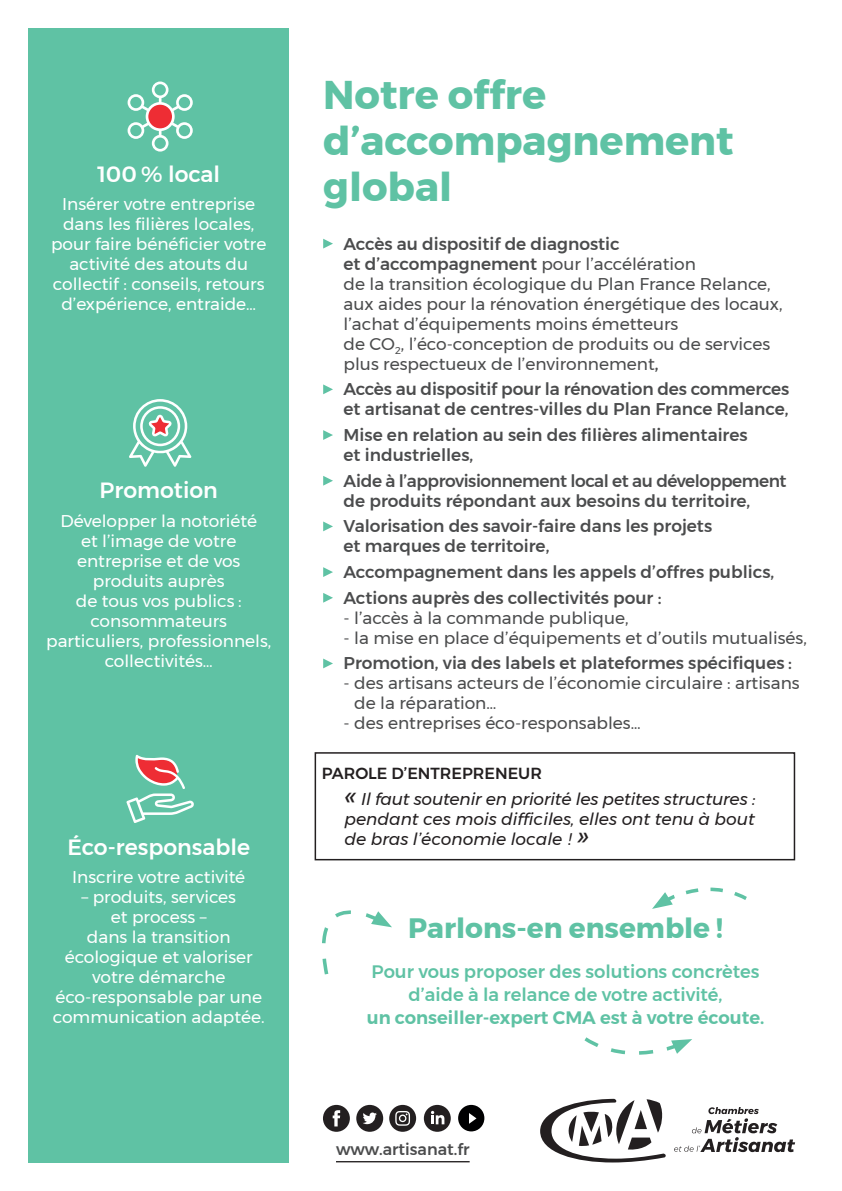
<style>
.page{position:relative;width:842px;height:1191px;background:#fff}
.page>*{position:absolute;margin:0;border:0;box-sizing:border-box;transform-origin:0 0}
.Titre_Vert_V{font:700 40px/46px "Montserrat";color:#5fc2a4}
.Parlons{font:700 28px "Montserrat";color:#5fc2a4}
.Titre_Colonne{font:500 22px "Montserrat";color:#fff}
.Body_parlons{font:500 18px/23px "Montserrat";color:#5fc2a4;text-align:center}
.Body_Colonne{font:17px/20px "Montserrat";color:#fff;text-align:center}
.Titre_Puce{font:500 17px/20px "Montserrat";color:#4b4c4d}
.Titre_Puce-2{font:17px/20px "Montserrat";color:#4b4c4d}
.Body_Puce{font:17px/20px "Montserrat";color:#4b4c4d}
.Body_Encadré{font:italic 17px/20px "Montserrat";color:#231f20;text-align:justify}
.Titre_Puce-3{font:500 17px/20px "Montserrat";letter-spacing:-.025em;color:#4b4c4d}
.Titre_encadré{font:500 16px "Montserrat";color:#231f20}
.t1{font:500 16px "Montserrat";color:#4b4c4d}
.s1{font-weight:500}
.s2{font-size:28px}
.s3{font-weight:600}
</style>
<div class="page">
<div style="left:28px;top:28px;width:261px;height:1134px;background:#5fc2a4"></div>
<svg style="left:128px;top:81px;width:65px;height:71px"></svg>
<svg style="left:129px;top:399px;width:62px;height:68px"></svg>
<svg style="left:126px;top:755px;width:68px;height:68px"></svg>
<svg style="left:323px;top:239px;width:10px;height:9px"></svg>
<svg style="left:323px;top:384px;width:10px;height:10px"></svg>
<svg style="left:323px;top:430px;width:10px;height:10px"></svg>
<svg style="left:323px;top:476px;width:10px;height:9px"></svg>
<svg style="left:323px;top:521px;width:10px;height:10px"></svg>
<svg style="left:323px;top:567px;width:10px;height:10px"></svg>
<svg style="left:323px;top:593px;width:10px;height:9px"></svg>
<svg style="left:323px;top:658px;width:10px;height:10px"></svg>
<div style="left:315px;top:752px;width:480px;height:108px;border:2px solid #231f20"></div>
<svg style="left:652px;top:887px;width:95px;height:22px"></svg>
<svg style="left:322px;top:910px;width:70px;height:65px"></svg>
<svg style="left:584px;top:1037px;width:108px;height:18px"></svg>
<svg style="left:674px;top:1107px;width:121px;height:45px"></svg>
<svg style="left:540px;top:1098px;width:126px;height:64px"></svg>
<hr style="left:336px;top:1161px;width:134px;height:1px;background:#231f20">
<div style="left:356px;top:1104px;width:27px;height:27px;background:#231f20;border-radius:13px"></div>
<svg style="left:363px;top:1112px;width:14px;height:12px"></svg>
<div style="left:323px;top:1104px;width:27px;height:27px;background:#231f20;border-radius:13px"></div>
<svg style="left:333px;top:1110px;width:7px;height:16px"></svg>
<div style="left:389px;top:1104px;width:27px;height:27px;background:#231f20;border-radius:13px"></div>
<svg style="left:395px;top:1111px;width:15px;height:14px"></svg>
<div style="left:424px;top:1104px;width:27px;height:27px;background:#231f20;border-radius:13px"></div>
<svg style="left:431px;top:1110px;width:13px;height:14px"></svg>
<svg style="left:458px;top:1104px;width:26px;height:27px"></svg>
<p class="Titre_Colonne" style="left:97px;top:157px;width:124px">100 % local</p>
<p class="Body_Colonne" style="left:51px;top:194px;width:217px">Insérer votre entreprise dans les filières locales, pour faire bénéficier votre activité des atouts du collectif : conseils, retours d’expérience, entraide…</p>
<p class="Titre_Colonne" style="left:100px;top:473px;width:120px">Promotion</p>
<p class="Body_Colonne" style="left:46px;top:510px;width:227px">Développer la notoriété<br>et l’image de votre entreprise et de vos produits auprès<br>de tous vos publics : consommateurs particuliers, professionnels, collectivités…</p>
<p class="Titre_Colonne" style="left:67px;top:829px;width:184px">Éco-responsable</p>
<p class="Body_Colonne" style="left:72px;top:867px;width:175px">Inscrire votre activité</p>
<p class="Body_Colonne" style="left:53px;top:886px;width:213px">– produits, services<br>et process –<br>dans la transition écologique et valoriser votre démarche éco-responsable par une communication adaptée.</p>
<p class="Titre_Vert_V" style="left:323px;top:72px;width:412px">Notre offre d’accompagnement global</p>
<p class="Titre_Puce-2" style="left:344px;top:233px;width:440px"><span class="s1">Accès au dispositif de diagnostic<br>et d’accompagnement</span> pour l’accélération<br>de la transition écologique du Plan France Relance, aux aides pour la rénovation énergétique des locaux, l’achat d’équipements moins émetteurs<br>de CO<sub>2</sub>, l’éco-conception de produits ou de services plus respectueux de l’environnement<span class="s1">,</span></p>
<p class="Titre_Puce" style="left:344px;top:379px;width:447px">Accès au dispositif pour la rénovation des commerces et artisanat de centres-villes du Plan France Relance,</p>
<p class="Titre_Puce" style="left:344px;top:425px;width:406px">Mise en relation au sein des filières alimentaires et industrielles,</p>
<p class="Titre_Puce-3" style="left:344px;top:470px;width:445px">Aide à l’approvisionnement local et au développement de produits répondant aux besoins du territoire,</p>
<p class="Titre_Puce" style="left:344px;top:516px;width:370px">Valorisation des savoir-faire dans les projets et marques de territoire,</p>
<p class="Titre_Puce" style="left:344px;top:562px;width:432px">Accompagnement dans les appels d’offres publics,</p>
<p class="Titre_Puce" style="left:344px;top:587px;width:319px">Actions auprès des collectivités pour :</p>
<p class="Body_Puce" style="left:344px;top:607px;width:286px">- l’accès à la commande publique,</p>
<p class="Body_Puce" style="left:344px;top:627px;width:465px">- la mise en place d’équipements et d’outils mutualisés,</p>
<p class="Titre_Puce" style="left:344px;top:653px;width:450px">Promotion, via des labels et plateformes spécifiques :</p>
<p class="Body_Puce" style="left:354px;top:673px;width:447px;text-indent:-11px">- des artisans acteurs de l’économie circulaire : artisans de la réparation…</p>
<p class="Body_Puce" style="left:344px;top:713px;width:299px">- des entreprises éco-responsables…</p>
<p class="Titre_encadré" style="left:322px;top:761px;width:222px">PAROLE D’ENTREPRENEUR</p>
<p class="Body_Encadré" style="left:344px;top:788px;width:413px"><span class="s2">«</span> Il faut soutenir en priorité les petites structures : pendant ces mois difficiles, elles ont tenu à bout de bras l’économie locale ! <span class="s2">»</span></p>
<p class="Parlons" style="left:408px;top:905px;width:316px">Parlons-en ensemble !</p>
<p class="Body_parlons" style="left:367px;top:960px;width:399px">Pour vous proposer des solutions concrètes d’aide à la relance de votre activité,<br><span class="s3">un conseiller-expert CMA est à votre écoute.</span></p>
<p class="t1" style="left:336px;top:1136px;width:135px">www.artisanat.fr</p>
</div>
